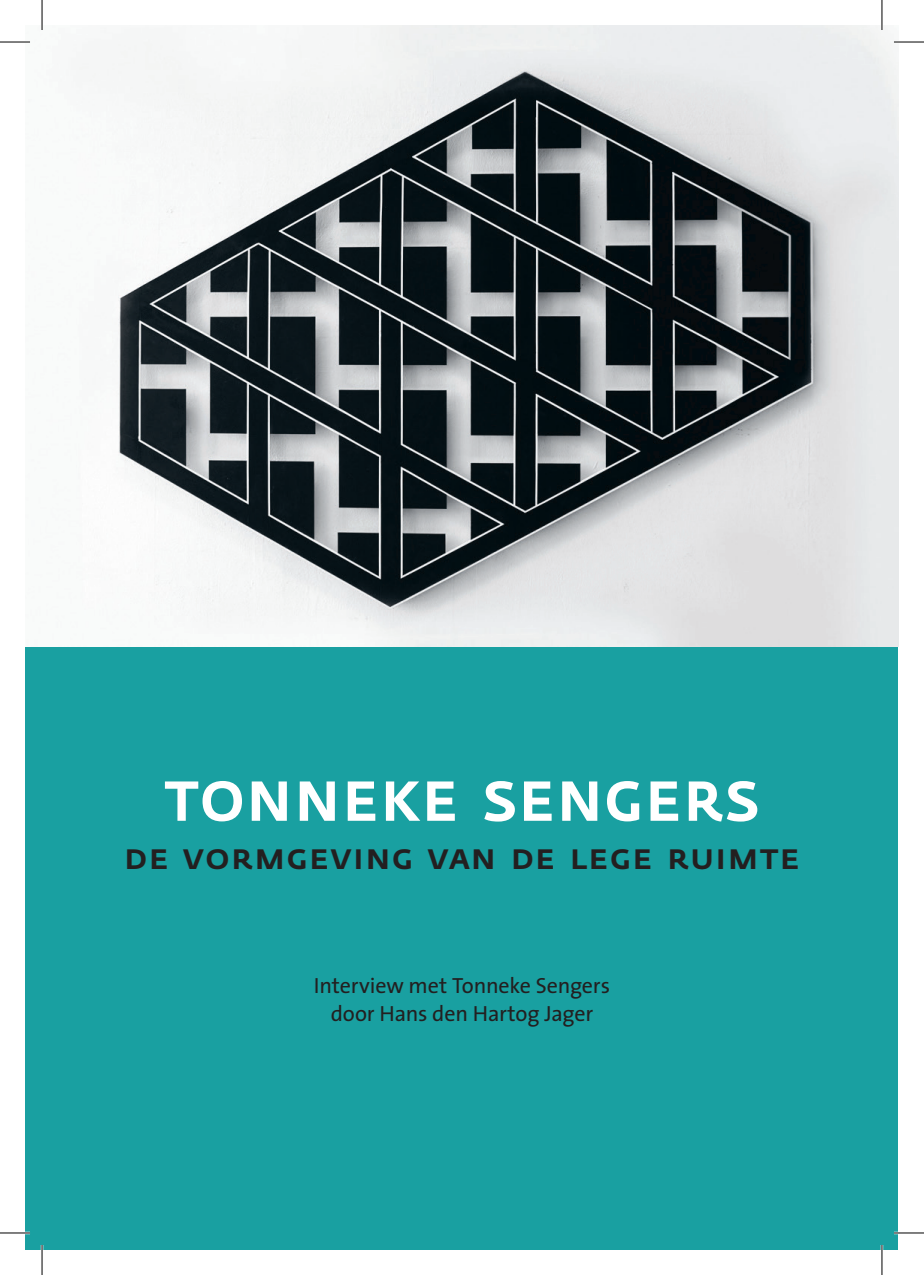
<style>
.page{position:relative;width:924px;height:1275px;background:#fff}
.page>*{position:absolute;margin:0;border:0;box-sizing:border-box;transform-origin:0 0}
.t1{font:72px "Fedra Sans Medium SC";color:#fff;scale:.93 1}
.t2{font:36px "Fedra Sans Medium SC";letter-spacing:.025em;color:#231f20}
.t3{font:22px/28px "The Sans Plain";letter-spacing:-.01em;color:#231f20;text-align:center}
</style>
<div class="page">
<div style="left:25px;top:647px;width:872px;height:603px;background:#19a0a1"></div>
<img style="left:79px;top:25px;width:819px;height:622px">
<hr style="left:893px;top:41px;width:30px;height:2px;background:#fff">
<hr style="left:0;top:1231px;width:30px;height:3px;background:#fff">
<hr style="left:893px;top:1231px;width:30px;height:3px;background:#fff">
<hr style="left:41px;top:1245px;width:2px;height:30px;background:#fff">
<hr style="left:880px;top:0;width:2px;height:30px;background:#fff">
<hr style="left:880px;top:1245px;width:2px;height:30px;background:#fff">
<hr style="left:0;top:42px;width:30px;height:1px;background:#000">
<hr style="left:893px;top:42px;width:30px;height:1px;background:#000">
<hr style="left:0;top:1232px;width:30px;height:1px;background:#000">
<hr style="left:893px;top:1232px;width:30px;height:1px;background:#000">
<hr style="left:42px;top:0;width:1px;height:30px;background:#000">
<hr style="left:42px;top:1245px;width:1px;height:30px;background:#000">
<hr style="left:881px;top:0;width:1px;height:30px;background:#000">
<hr style="left:881px;top:1245px;width:1px;height:30px;background:#000">
<h1 class="t1" style="left:164px;top:754px;width:642px">tonneke sengers</h1>
<h2 class="t2" style="left:124px;top:835px;width:677px">de vormgeving van de lege ruimte</h2>
<p class="t3" style="left:314px;top:970px;width:297px">Interview met Tonneke Sengers door Hans den Hartog Jager</p>
</div>
